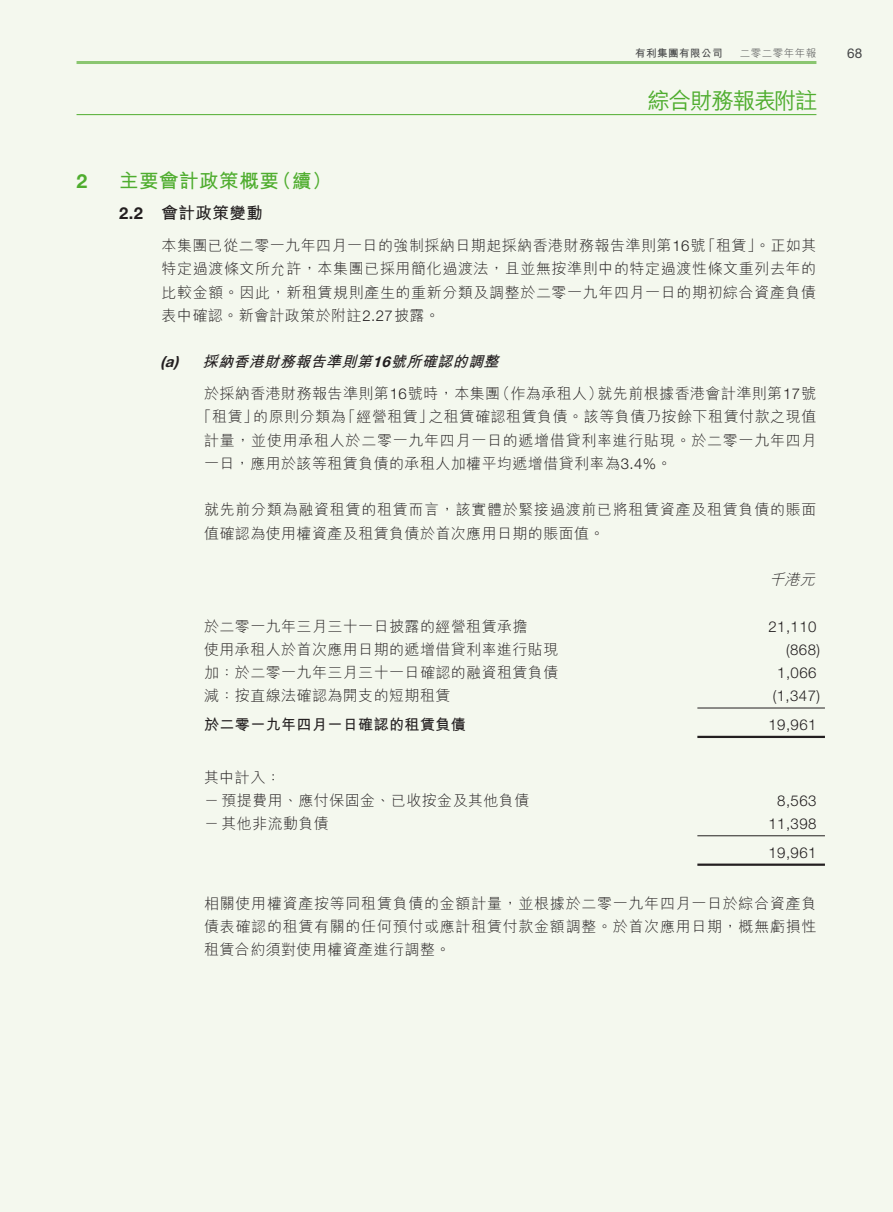
<style>
.page{position:relative;width:893px;height:1212px;background:#f4f8ee}
.page>*{position:absolute;margin:0;border:0;box-sizing:border-box;transform-origin:0 0}
.t1{font:500 22.5px "M Hei HK";letter-spacing:-.055em;color:#4fad2f}
.t2{font:700 19.5px "M Hei HK";letter-spacing:.03em;color:#4fad2f}
.t3{font:700 19.5px "Helvetica Neue LT Std";color:#4fad2f}
.t4{font:700 16.5px "M Hei HK";letter-spacing:.03em;color:#231f20}
.t5{font:700 16.5px "Helvetica Neue LT Std";color:#231f20}
.t6{font:300 15px/23.2px "M Hei HK";letter-spacing:.03em;color:#231f20}
.t7{font:300 15px/23.2px "M Hei HK";letter-spacing:.05em;color:#231f20}
.t8{font:300 15px "Helvetica Neue LT Std";letter-spacing:.03em;color:#231f20}
.t9{font:italic 700 15px "M Hei HK";color:#231f20}
.t10{font:700 15px "M Hei HK";letter-spacing:.03em;color:#231f20}
.t11{font:italic 700 15px "Helvetica Neue LT Std";color:#231f20}
.t12{font:italic 300 15px "M Hei HK";color:#231f20}
.t13{font:13.5px "Helvetica Neue LT Std";color:#454647}
.t14{font:700 10.5px "M Hei HK";letter-spacing:.05em;color:#454647}
.t15{font:300 10.5px "M Hei HK";letter-spacing:.05em;color:#454647}
.s1{font-family:"Helvetica Neue LT Std"}
</style>
<div class="page">
<hr style="left:77px;top:61px;width:739px;height:3px;background:#8ac670">
<hr style="left:77px;top:114px;width:739px;height:1px;background:#4fad2f">
<hr style="left:697px;top:708px;width:128px;height:1px;background:#231f20">
<hr style="left:697px;top:736px;width:128px;height:2px;background:#231f20">
<hr style="left:697px;top:835px;width:128px;height:1px;background:#231f20">
<hr style="left:697px;top:863px;width:128px;height:3px;background:#231f20">
<h2 class="t3" style="left:77px;top:168px;width:12px">2</h2>
<h2 class="t2" style="left:119px;top:166px;width:161px">主要會計政策概要</h2>
<h2 class="t2" style="left:272px;top:166px;width:61px">（續(</h2>
<p class="t5" style="left:119px;top:203px;width:25px">2.2</p>
<p class="t4" style="left:162px;top:201px;width:103px">會計政策變動</p>
<p class="t15" style="left:740px;top:48px;width:78px">二零二零年年報</p>
<p class="t14" style="left:635px;top:46px;width:89px">有利集團有限公司</p>
<h1 class="t1" style="left:647px;top:84px;width:172px">綜合財務報表附註</h1>
<p class="t6" style="left:162px;top:234px;width:656px">本集團已從二零一九年四月一日的強制採納日期起採納香港財務報告準則第<span class="s1">16</span>號<br>特定過渡條文所允許，本集團已採用簡化過渡法，且並無按準則中的特定過渡性條文重列去年的比較金額。因此，新租賃規則產生的重新分類及調整於二零一九年四月一日的期初綜合資產負債表中確認。新會計政策於附註<span class="s1">2.27</span>披露。</p>
<p class="t9" style="left:391px;top:351px;width:114px">號所確認的調整</p>
<p class="t6" style="left:701px;top:234px;width:117px">「租賃」。正如其</p>
<p class="t9" style="left:203px;top:351px;width:176px">採納香港財務報告準則第</p>
<p class="t11" style="left:160px;top:353px;width:20px">a(</p>
<p class="t11" style="left:174px;top:353px;width:6px">)</p>
<p class="t11" style="left:373px;top:353px;width:23px">16</p>
<p class="t6" style="left:495px;top:382px;width:109px">（作為承租人）</p>
<p class="t6" style="left:428px;top:382px;width:389px;text-indent:-224px">於採納香港財務報告準則第<span class="s1">16</span>號時，本集團<br>之租賃確認租賃負債。該等負債乃按餘下租賃付款之現值</p>
<p class="t6" style="left:597px;top:382px;width:220px">就先前根據香港會計準則第<span class="s1">17</span>號</p>
<p class="t7" style="left:204px;top:405px;width:614px;text-indent:-8px">「租賃」<br>計量，並使用承租人於二零一九年四月一日的遞增借貸利率進行貼現。於二零一九年四月一日，應用於該等租賃負債的承租人加權平均遞增借貸利率為<span class="s1">3.4%</span>。</p>
<p class="t7" style="left:204px;top:498px;width:614px">就先前分類為融資租賃的租賃而言，該實體於緊接過渡前已將租賃資產及租賃負債的賬面值確認為使用權資產及租賃負債於首次應用日期的賬面值。</p>
<p class="t12" style="left:769px;top:572px;width:51px">千港元</p>
<p class="t8" style="left:768px;top:617px;width:49px">21,110</p>
<p class="t6" style="left:341px;top:405px;width:94px">「經營租賃」</p>
<p class="t6" style="left:253px;top:405px;width:94px">的原則分類為</p>
<p class="t6" style="left:204px;top:614px;width:325px">於二零一九年三月三十一日披露的經營租賃承擔</p>
<p class="t6" style="left:204px;top:637px;width:356px">使用承租人於首次應用日期的遞增借貸利率進行貼現</p>
<p class="t8" style="left:786px;top:640px;width:35px">)868(</p>
<p class="t6" style="left:204px;top:661px;width:356px">加：於二零一九年三月三十一日確認的融資租賃負債</p>
<p class="t8" style="left:777px;top:663px;width:41px">1,066</p>
<p class="t6" style="left:204px;top:684px;width:248px">減：按直線法確認為開支的短期租賃</p>
<p class="t8" style="left:773px;top:687px;width:49px">)1,347(</p>
<p class="t10" style="left:204px;top:713px;width:263px">於二零一九年四月一日確認的租賃負債</p>
<p class="t6" style="left:204px;top:765px;width:78px">其中計入：</p>
<p class="t8" style="left:768px;top:715px;width:49px">19,961</p>
<p class="t6" style="left:204px;top:788px;width:327px">－預提費用、應付保固金、已收按金及其他負債</p>
<p class="t8" style="left:777px;top:791px;width:41px">8,563</p>
<p class="t6" style="left:204px;top:812px;width:126px">－其他非流動負債</p>
<p class="t8" style="left:768px;top:815px;width:49px">11,398</p>
<p class="t8" style="left:768px;top:843px;width:49px">19,961</p>
<p class="t6" style="left:204px;top:891px;width:614px;text-align:justify">相關使用權資產按等同租賃負債的金額計量，並根據於二零一九年四月一日於綜合資產負債表確認的租賃有關的任何預付或應計租賃付款金額調整。於首次應用日期，概無虧損性租賃合約須對使用權資產進行調整。</p>
<p class="t13" style="left:847px;top:45px;width:17px">68</p>
</div>
